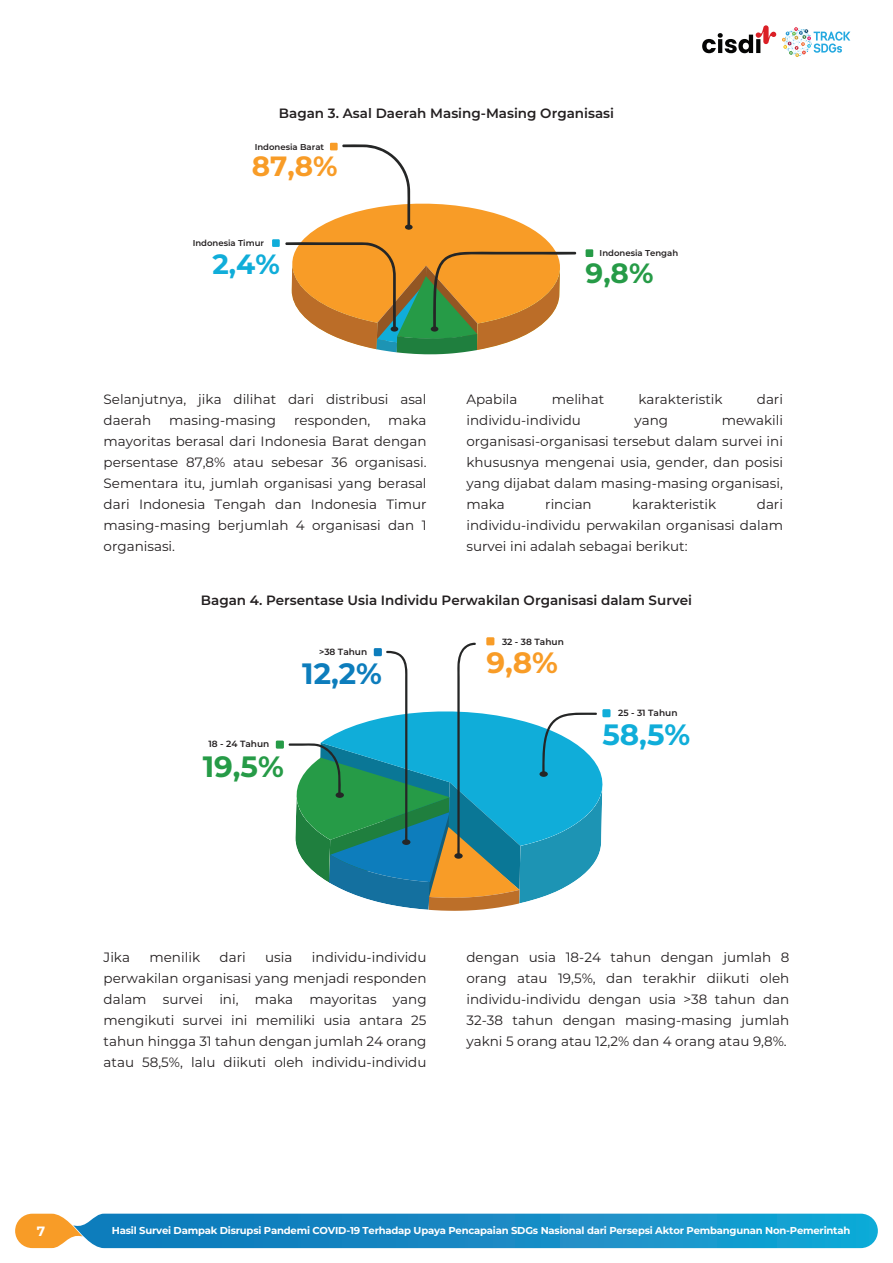
<style>
.page{position:relative;width:893px;height:1263px;background:#fff}
.page>*{position:absolute;margin:0;border:0;box-sizing:border-box;transform-origin:0 0}
.t1{font:700 29.4px "Montserrat";color:#269b47}
.t2{font:700 29.4px "Montserrat";color:#0d7dbc}
.t3{font:700 29.4px "Montserrat";color:#10add9}
.t4{font:700 29.4px "Montserrat";color:#f89c27}
.t5{font:700 27.9px "Montserrat";color:#f89c27}
.t6{font:700 27.9px "Montserrat";color:#10add9}
.t7{font:700 27.9px "Montserrat";color:#269b47}
.t8{font:13.5px/21px "Montserrat";color:#231f20;text-align:justify}
.t9{font:600 13.5px "Montserrat";color:#231f20}
.t10{font:700 13.5px "Montserrat";color:#fff}
.t11{font:700 10.5px "Montserrat";letter-spacing:-.02em;color:#fff}
.t12{font:700 10.05px "Montserrat";letter-spacing:-.02em;color:#fff}
.t13{font:600 9px "Montserrat";color:#231f20}
.t14{font:600 8.55px "Montserrat";color:#231f20}
</style>
<div class="page">
<svg style="left:15px;top:1214px;width:863px;height:34px;background:#2891be"></svg>
<svg style="left:702px;top:25px;width:148px;height:32px"></svg>
<div style="left:272px;top:239px;width:8px;height:8px;background:#10add9"></div>
<div style="left:586px;top:249px;width:7px;height:8px;background:#269b47"></div>
<svg style="left:285px;top:144px;width:292px;height:210px"></svg>
<div style="left:431px;top:326px;width:7px;height:6px;background:#252626;border-radius:50%"></div>
<div style="left:276px;top:740px;width:8px;height:9px;background:#269b47"></div>
<div style="left:486px;top:637px;width:8px;height:8px;background:#f89c27"></div>
<svg style="left:288px;top:643px;width:323px;height:268px"></svg>
<p class="t9" style="left:279px;top:103px;width:337px">Bagan 3. Asal Daerah Masing-Masing Organisasi</p>
<p class="t14" style="left:255px;top:140px;width:71px">Indonesia Barat</p>
<h2 class="t5" style="left:252px;top:146px;width:87px">87,8%</h2>
<p class="t14" style="left:193px;top:237px;width:73px">Indonesia Timur</p>
<h2 class="t6" style="left:212px;top:244px;width:69px">2,4%</h2>
<p class="t14" style="left:600px;top:247px;width:80px">Indonesia Tengah</p>
<h2 class="t7" style="left:586px;top:253px;width:69px">9,8%</h2>
<p class="t8" style="left:104px;top:388px;width:324px">Selanjutnya, jika dilihat dari distribusi asal daerah</p>
<p class="t8" style="left:104px;top:409px;width:324px;text-indent:285px">maka mayoritas berasal dari Indonesia Barat dengan persentase 87,8% atau sebesar 36 organisasi.<br>Sementara itu, jumlah organisasi yang berasal dari Indonesia Tengah dan Indonesia Timur masing-masing berjumlah 4 organisasi dan 1 organisasi.</p>
<p class="t8" style="left:169px;top:409px;width:109px">masing-masing</p>
<p class="t8" style="left:294px;top:409px;width:78px">responden,</p>
<p class="t8" style="left:466px;top:388px;width:53px">Apabila</p>
<p class="t8" style="left:552px;top:388px;width:54px">melihat</p>
<p class="t8" style="left:638px;top:388px;width:86px">karakteristik</p>
<p class="t8" style="left:757px;top:388px;width:28px">dari</p>
<p class="t8" style="left:466px;top:409px;width:116px">individu-individu</p>
<p class="t8" style="left:634px;top:409px;width:35px">yang</p>
<p class="t8" style="left:466px;top:409px;width:318px;text-indent:255px">mewakili organisasi-organisasi tersebut dalam survei ini khususnya mengenai usia, gender, dan posisi yang dijabat dalam masing-masing organisasi, maka</p>
<p class="t8" style="left:466px;top:493px;width:318px;text-indent:290px">dari individu-individu perwakilan organisasi dalam survei ini adalah sebagai berikut:</p>
<p class="t8" style="left:545px;top:493px;width:48px">rincian</p>
<p class="t8" style="left:632px;top:493px;width:86px">karakteristik</p>
<p class="t9" style="left:201px;top:591px;width:493px">Bagan 4. Persentase Usia Individu Perwakilan Organisasi dalam Survei</p>
<p class="t13" style="left:319px;top:646px;width:50px">&gt;38 Tahun</p>
<h1 class="t2" style="left:302px;top:652px;width:81px">12,2%</h1>
<p class="t13" style="left:208px;top:737px;width:62px">18 - 24 Tahun</p>
<h1 class="t1" style="left:203px;top:745px;width:83px">19,5%</h1>
<p class="t13" style="left:502px;top:635px;width:63px">32 - 38 Tahun</p>
<h1 class="t4" style="left:486px;top:642px;width:73px">9,8%</h1>
<p class="t13" style="left:618px;top:707px;width:61px">25 - 31 Tahun</p>
<h1 class="t3" style="left:602px;top:713px;width:89px">58,5%</h1>
<p class="t8" style="left:104px;top:946px;width:28px">Jika</p>
<p class="t8" style="left:149px;top:946px;width:52px">menilik</p>
<p class="t8" style="left:220px;top:946px;width:28px">dari</p>
<p class="t8" style="left:265px;top:946px;width:29px">usia</p>
<p class="t8" style="left:104px;top:946px;width:324px;text-indent:208px">individu-individu perwakilan organisasi yang menjadi responden dalam survei ini, maka mayoritas yang mengikuti survei ini memiliki usia antara 25 tahun hingga 31 tahun dengan jumlah 24 orang atau 58,5%, lalu diikuti oleh individu-individu</p>
<p class="t8" style="left:466px;top:946px;width:324px">dengan usia 18-24 tahun dengan jumlah 8 orang atau 19,5%, dan terakhir diikuti oleh individu-individu dengan usia &gt;38 tahun dan 32-38 tahun dengan masing-masing jumlah yakni 5 orang atau 12,2% dan 4 orang atau 9,8%.</p>
<p class="t11" style="left:587px;top:1222px;width:266px">Hasil Survei Kesiapan Puskesmas untuk Vaksinasi</p>
<p class="t10" style="left:37px;top:1221px;width:10px">71</p>
<p class="t12" style="left:112px;top:1223px;width:740px">Hasil Survei Dampak Disrupsi Pandemi COVID-19 Terhadap Upaya Pencapaian SDGs Nasional dari Persepsi Aktor Pembangunan Non-Pemerintah</p>
</div>
